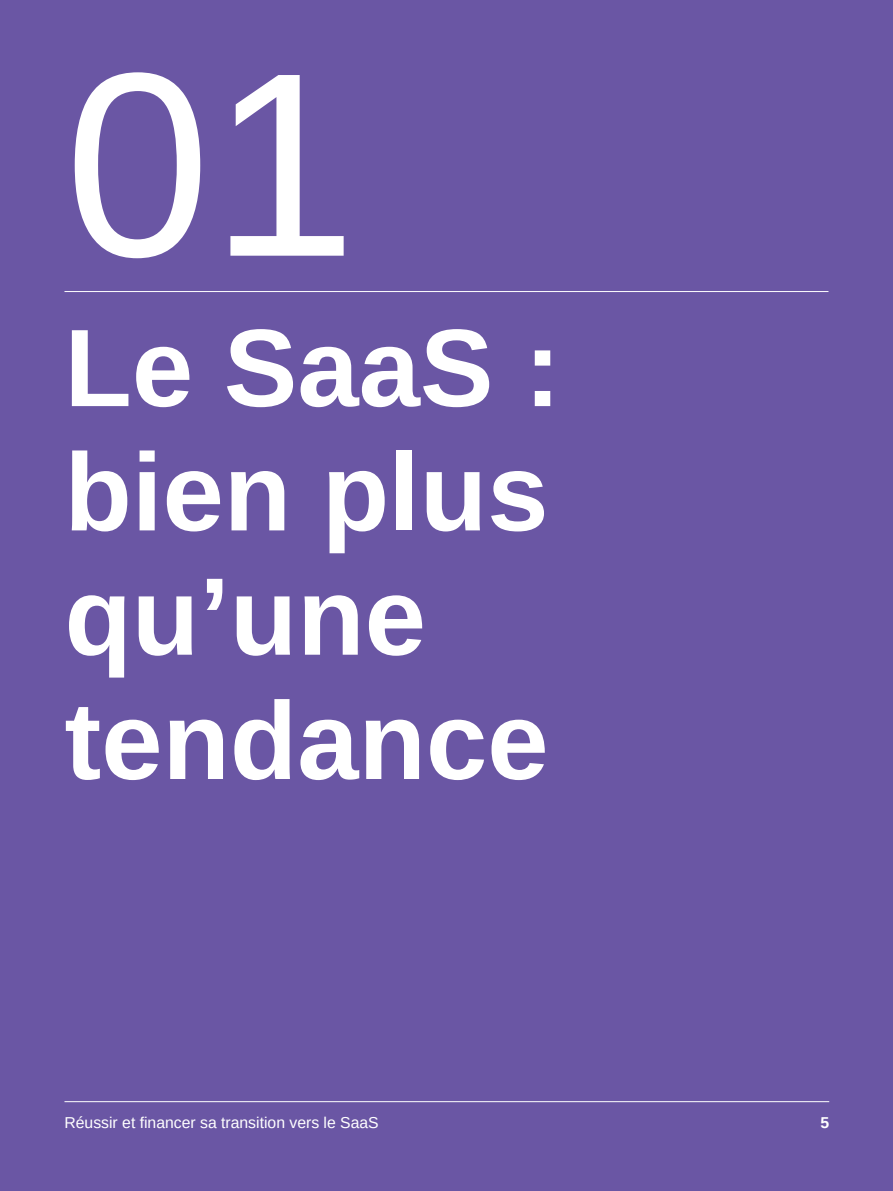
<style>
.page{position:relative;width:893px;height:1191px;background:#6a56a4}
.page>*{position:absolute;margin:0;border:0;box-sizing:border-box;transform-origin:0 0}
.t1{font:262.5px "Arimo";color:#fff}
.t2{font:700 110.25px/124.2px "Arimo";color:#fff}
.t3{font:15.75px "Arimo";color:#fff}
.t4{font:700 15.75px "Arimo";color:#fff}
</style>
<div class="page">
<hr style="left:64px;top:1101px;width:765px;height:1px;background:#fff">
<hr style="left:64px;top:291px;width:764px;height:1px;background:#fff">
<h1 class="t1" style="left:64px;top:-2px;width:293px">01</h1>
<h2 class="t2" style="left:64px;top:308px;width:498px">Le SaaS : bien plus qu’une tendance</h2>
<p class="t3" style="left:64px;top:1112px;width:316px">Réussir et financer sa transition vers le SaaS</p>
<p class="t4" style="left:820px;top:1111px;width:10px">5</p>
</div>
